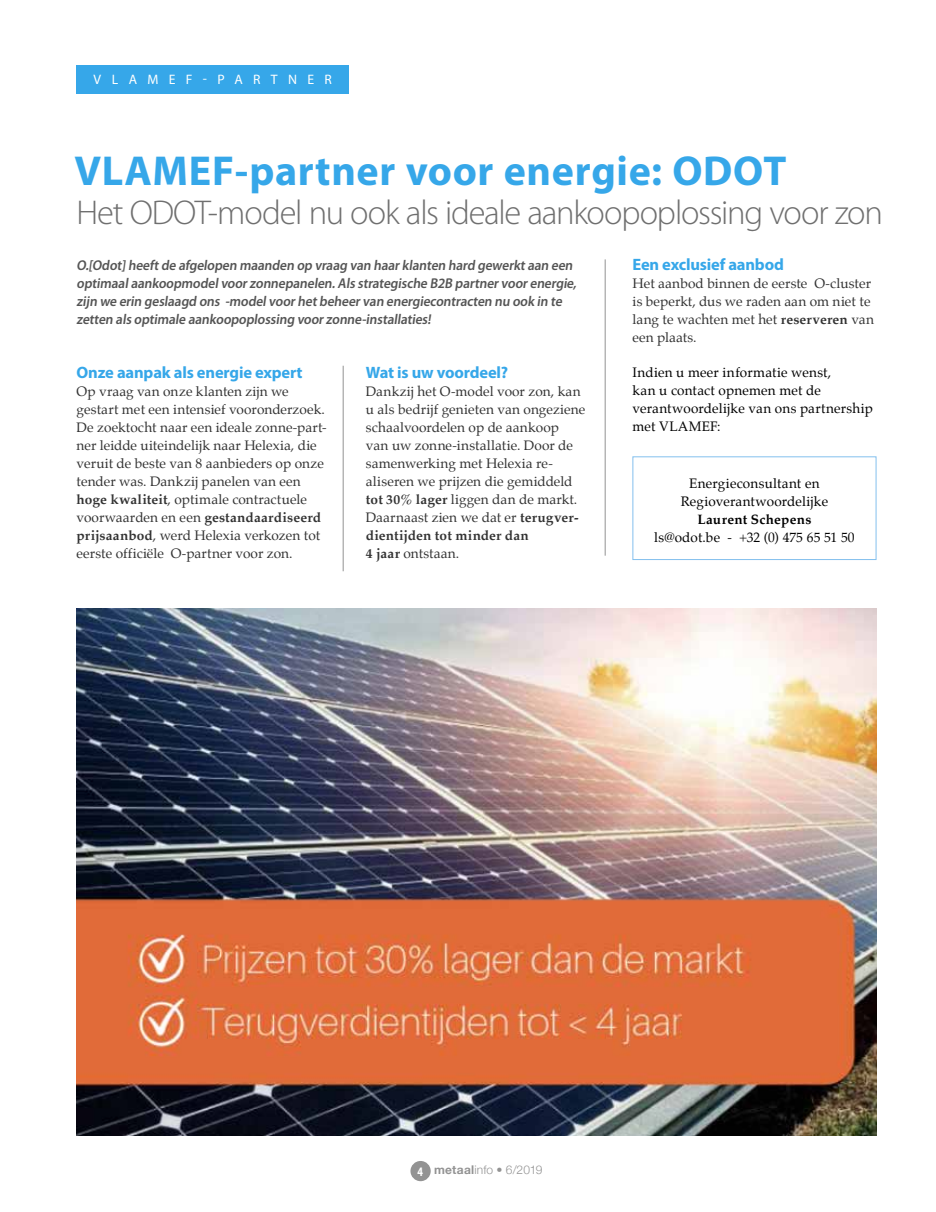
<style>
.page{position:relative;width:936px;height:1212px;background:#fff}
.page>*{position:absolute;margin:0;border:0;box-sizing:border-box;transform-origin:0 0}
.t1{font:700 42px "Myriad Pro";letter-spacing:.015em;color:#36a7e9}
.t2{font:300 34.5px "Myriad Pro";letter-spacing:-.03em;color:#6f6f6f}
.t3{font:700 16.5px "Myriad Pro";letter-spacing:-.01em;color:#36a7e9}
.t4{font:600 14.25px/18px "Myriad Pro";color:#555;scale:.95 1}
.t5{font:13.65px "Myriad Pro";letter-spacing:.755em;color:#fff}
.t6{font:13.5px/18px "Palatino";letter-spacing:.005em;color:#333}
.t7{font:13.5px/18px "Palatino";letter-spacing:.015em;color:#000}
.t8{font:700 13.5px "Palatino";letter-spacing:.025em;color:#000}
.t9{font:300 12px "Helvetica Neue";color:#939393}
.s1{font-weight:700}
.s2{font-family:"Myriad Pro";font-weight:700;font-stretch:condensed;font-size:13.05px;color:#fff}
</style>
<div class="page">
<div style="left:410px;top:1161px;width:20px;height:20px;background:#939393;border-radius:50%"></div>
<img style="left:77px;top:608px;width:799px;height:527px">
<div style="left:632px;top:456px;width:244px;height:104px;background:#fff;border:1px solid #83c0ee"></div>
<hr style="left:343px;top:366px;width:1px;height:205px;background:#939393">
<hr style="left:604px;top:259px;width:1px;height:297px;background:#939393">
<div style="left:77px;top:65px;width:272px;height:29px;background:#36a7e9"></div>
<p class="t5" style="left:94px;top:71px;width:240px">VLAMEF-PARTNER</p>
<h1 class="t1" style="left:74px;top:143px;width:713px">VLAMEF-partner voor energie: ODOT</h1>
<h2 class="t2" style="left:77px;top:193px;width:807px">Het ODOT-model nu ook als ideale aankoopoplossing voor zon</h2>
<p class="t4" style="left:77px;top:256px;width:530px">O.[Odot]heeft de afgelopen maanden op vraag van haar klanten hard gewerkt aan een optimaalaankoopmodelvoor zonnepanelen.Als strategische B2B partner voor energie, zijn we erin geslaagd ons -modelvoor het beheer van energiecontracten nu ook in te zetten als optimale aankoopoplossing voor zonne-installaties!</p>
<p class="t3" style="left:632px;top:254px;width:153px">Een exclusief aanbod</p>
<p class="t6" style="left:632px;top:274px;width:243px">Het aanbod binnen de eerste O-cluster is beperkt, dus we raden aan om niet te lang te wachten met het <span class="s1">reserveren</span> van een plaats.</p>
<p class="t7" style="left:632px;top:363px;width:242px">Indien u meer informatie wenst,<br>kan u contact opnemen met de verantwoordelijke van ons partnership met VLAMEF:</p>
<p class="t3" style="left:77px;top:362px;width:227px">Onze aanpak als energie expert</p>
<p class="t6" style="left:77px;top:382px;width:252px">Op vraag van onze klanten zijn we gestart met een intensief vooronderzoek.<br>De zoektocht naar een ideale zonne-part&shy;ner leidde uiteindelijk naar Helexia, die veruit de beste van 8 aanbieders op onze tender was. Dankzij panelen van een <span class="s1">hoge kwaliteit</span>, optimale contractuele voorwaarden en een <span class="s1">gestandaardiseerd prijsaanbod</span>, werd Helexia verkozen tot eerste officiële O-partner voor zon.</p>
<p class="t3" style="left:366px;top:362px;width:144px">Wat is uw voordeel?</p>
<p class="t6" style="left:366px;top:382px;width:221px">Dankzij het O-model voor zon, kan u als bedrijf genieten van ongeziene schaalvoordelen op de aankoop van uw zonne-installatie. Door de samenwerking met Helexia re&shy;aliseren we prijzen die gemiddeld <span class="s1">tot 30% lager</span> liggen dan de markt.<br>Daarnaast zien we dat er <span class="s1">terugver&shy;dientijden tot minder dan<br>4 jaar</span> ontstaan.</p>
<p class="t7" style="left:680px;top:475px;width:149px;text-align:center">Energieconsultant en<br>Regioverantwoordelijke</p>
<p class="t8" style="left:697px;top:508px;width:115px">Laurent Schepens</p>
<p class="t7" style="left:654px;top:529px;width:202px">ls@odot.be - +32 (0) 475 65 51 50</p>
<p class="t9" style="left:417px;top:1159px;width:126px"><span class="s2">4</span> <span class="s1">metaal</span>info • 6/2019</p>
</div>
